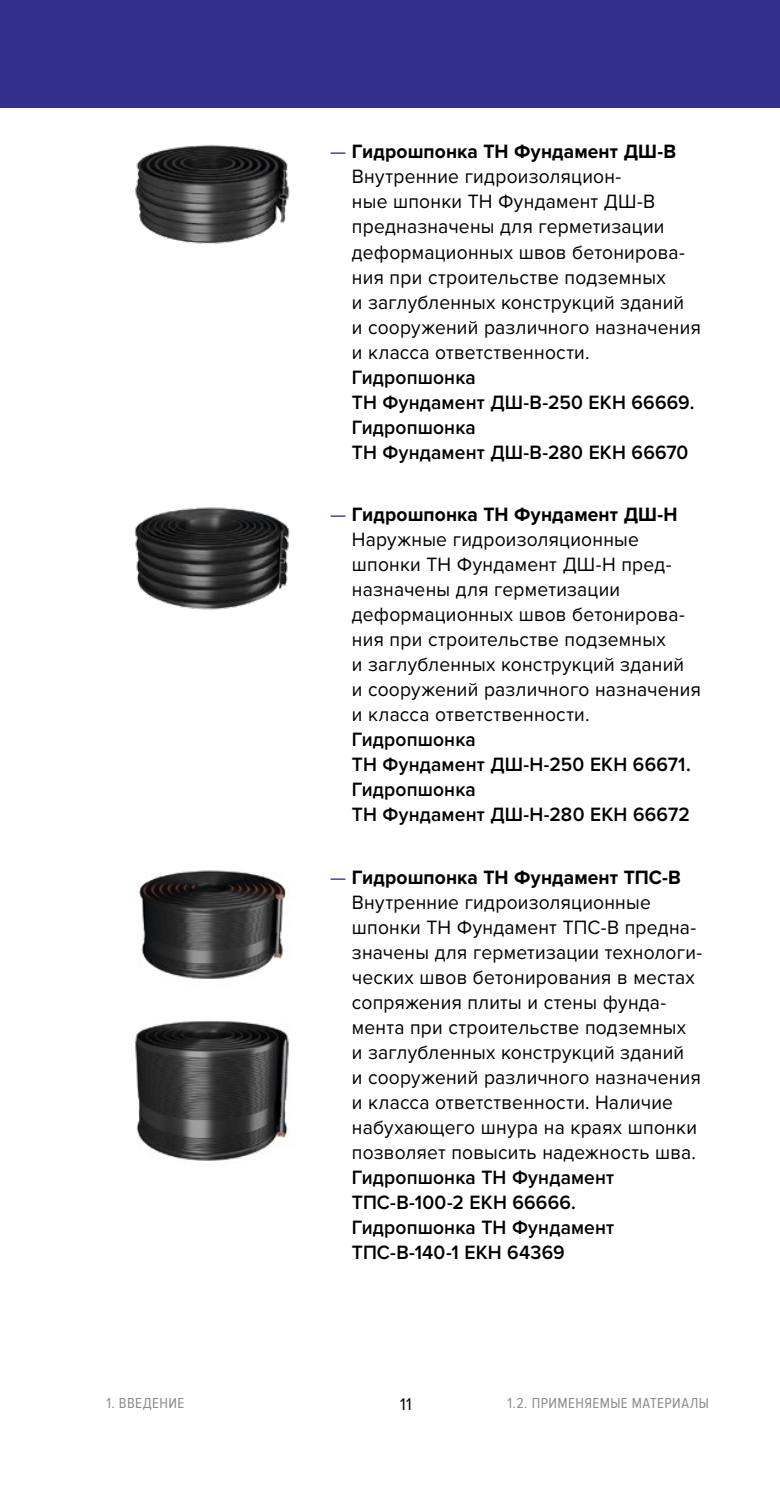
<style>
.page{position:relative;width:780px;height:1489px;background:#fff}
.page>*{position:absolute;margin:0;border:0;box-sizing:border-box;transform-origin:0 0}
.t1{font:20px/25px "Proxima Nova";letter-spacing:.01em;color:#000;scale:.96 1}
.t2{font:600 20px/25px "Proxima Nova";letter-spacing:.01em;color:#000;scale:.96 1}
.t3{font:17.5px "Proxima Nova Cond";color:#000}
.t4{font:15px "Proxima Nova Cond";letter-spacing:.03em;color:#8d8d8d}
.s1{color:#31318c}
.s2{font-weight:700}
</style>
<div class="page">
<div style="left:0;top:0;width:780px;height:108px;background:#31318c"></div>
<img style="left:135px;top:145px;width:155px;height:99px">
<img style="left:134px;top:507px;width:156px;height:103px">
<img style="left:137px;top:870px;width:149px;height:109px">
<img style="left:135px;top:1021px;width:154px;height:140px">
<p class="t1" style="left:352px;top:140px;width:365px;text-indent:-22px"><span class="s1">—</span> <span class="s2">Гидрошпонка ТН Фундамент ДШ-В<br></span>Внутренние гидроизоляцион-<br>ные шпонки ТН Фундамент ДШ-В предназначены для герметизации деформационных швов бетонирова&shy;ния при строительстве подземных<br>и заглубленных конструкций зданий<br>и сооружений различного назначения и класса ответственности.</p>
<p class="t2" style="left:352px;top:365px;width:358px">Гидропшонка<br>ТН Фундамент ДШ-В-250 ЕКН 66669.<br>Гидропшонка<br>ТН Фундамент ДШ-В-280 ЕКН 66670</p>
<p class="t1" style="left:352px;top:502px;width:365px;text-indent:-22px"><span class="s1">—</span> <span class="s2">Гидрошпонка ТН Фундамент ДШ-Н<br></span>Наружные гидроизоляционные шпонки ТН Фундамент ДШ-Н пред&shy;назначены для герметизации деформационных швов бетонирова&shy;ния при строительстве подземных<br>и заглубленных конструкций зданий<br>и сооружений различного назначения и класса ответственности.</p>
<p class="t2" style="left:352px;top:727px;width:354px">Гидропшонка<br>ТН Фундамент ДШ-Н-250 ЕКН 66671.<br>Гидропшонка<br>ТН Фундамент ДШ-Н-280 ЕКН 66672</p>
<p class="t1" style="left:352px;top:865px;width:366px;text-indent:-22px"><span class="s1">—</span> <span class="s2">Гидрошпонка ТН Фундамент ТПС-В </span>Внутренние гидроизоляционные шпонки ТН Фундамент ТПС-В предна&shy;значены для герметизации технологи&shy;ческих швов бетонирования в местах сопряжения плиты и стены фунда&shy;мента при строительстве подземных<br>и заглубленных конструкций зданий<br>и сооружений различного назначения и класса ответственности. Наличие набухающего шнура на краях шпонки позволяет повысить надежность шва.</p>
<p class="t2" style="left:352px;top:1165px;width:275px">Гидропшонка ТН Фундамент<br>ТПС-В-100-2 ЕКН 66666.<br>Гидропшонка ТН Фундамент<br>ТПС-В-140-1 ЕКН 64369</p>
<p class="t4" style="left:106px;top:1394px;width:79px">1. ВВЕДЕНИЕ</p>
<p class="t3" style="left:400px;top:1394px;width:13px">11</p>
<p class="t4" style="left:507px;top:1394px;width:203px">1.2. ПРИМЕНЯЕМЫЕ МАТЕРИАЛЫ</p>
</div>
